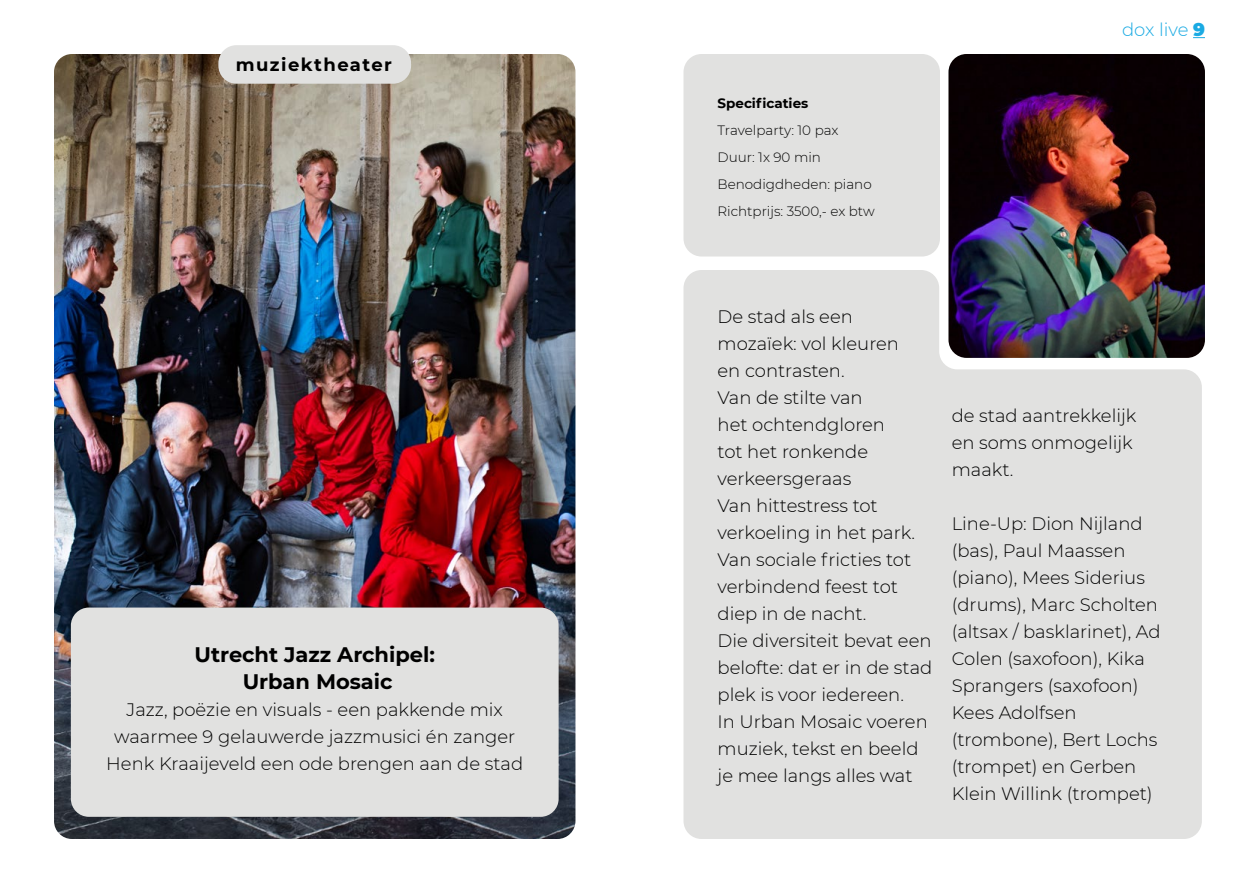
<style>
.page{position:relative;width:1259px;height:893px;background:#fff}
.page>*{position:absolute;margin:0;border:0;box-sizing:border-box;transform-origin:0 0}
.t1{font:700 21px/27px "Montserrat";color:#000;text-align:center}
.t2{font:300 18px/27px "Montserrat";color:#000}
.t3{font:700 18px "Montserrat";letter-spacing:.08em;color:#000}
.t4{font:300 18px "Montserrat";color:#1aaae3}
.t5{font:300 13.5px/27px "Montserrat";color:#000}
.t6{font:700 13.5px "Montserrat";color:#000}
.s1{font-weight:900}
</style>
<div class="page">
<svg style="left:1193px;top:37px;width:12px;height:1px"></svg>
<img style="left:54px;top:54px;width:521px;height:785px">
<div style="left:71px;top:608px;width:487px;height:209px;background:#e1e1e0;border-radius:18px"></div>
<div style="left:218px;top:45px;width:193px;height:39px;background:#e1e1e0;border-radius:18px"></div>
<div style="left:683px;top:54px;width:257px;height:203px;background:#e1e1e0;border-radius:18px"></div>
<img style="left:948px;top:54px;width:257px;height:296px">
<svg style="left:683px;top:270px;width:519px;height:569px;background:#d4d4d4"></svg>
<p class="t3" style="left:236px;top:52px;width:157px">muziektheater</p>
<p class="t1" style="left:194px;top:640px;width:242px">Utrecht Jazz Archipel:<br>Urban Mosaic</p>
<p class="t2" style="left:106px;top:695px;width:418px;text-align:center">Jazz, poëzie en visuals - een pakkende mix waarmee 9 gelauwerde jazzmusici én zanger<br>Henk Kraaijeveld een ode brengen aan de stad</p>
<p class="t6" style="left:717px;top:93px;width:92px">Specificaties</p>
<p class="t5" style="left:717px;top:116px;width:159px">Travelparty: 10 pax<br>Duur: 1x 90 min<br>Benodigdheden: piano<br>Richtprijs: 3500,- ex btw</p>
<p class="t4" style="left:1122px;top:18px;width:84px">dox live <span class="s1">9</span></p>
<p class="t2" style="left:717px;top:302px;width:216px">De stad als een mozaïek: vol kleuren<br>en contrasten.<br>Van de stilte van<br>het ochtendgloren<br>tot het ronkende verkeersgeraas<br>Van hittestress tot verkoeling in het park.<br>Van sociale fricties tot verbindend feest tot diep in de nacht.<br>Die diversiteit bevat een belofte: dat er in de stad plek is voor iedereen.<br>In Urban Mosaic voeren muziek, tekst en beeld je mee langs alles wat</p>
<p class="t2" style="left:951px;top:401px;width:186px">de stad aantrekkelijk en soms onmogelijk maakt.</p>
<p class="t2" style="left:951px;top:509px;width:210px">Line-Up: Dion Nijland (bas), Paul Maassen (piano), Mees Siderius (drums), Marc Scholten (altsax / basklarinet), Ad<br>Colen (saxofoon), Kika<br>Sprangers (saxofoon)<br>Kees Adolfsen (trombone), Bert Lochs (trompet) en Gerben<br>Klein Willink (trompet)</p>
</div>
